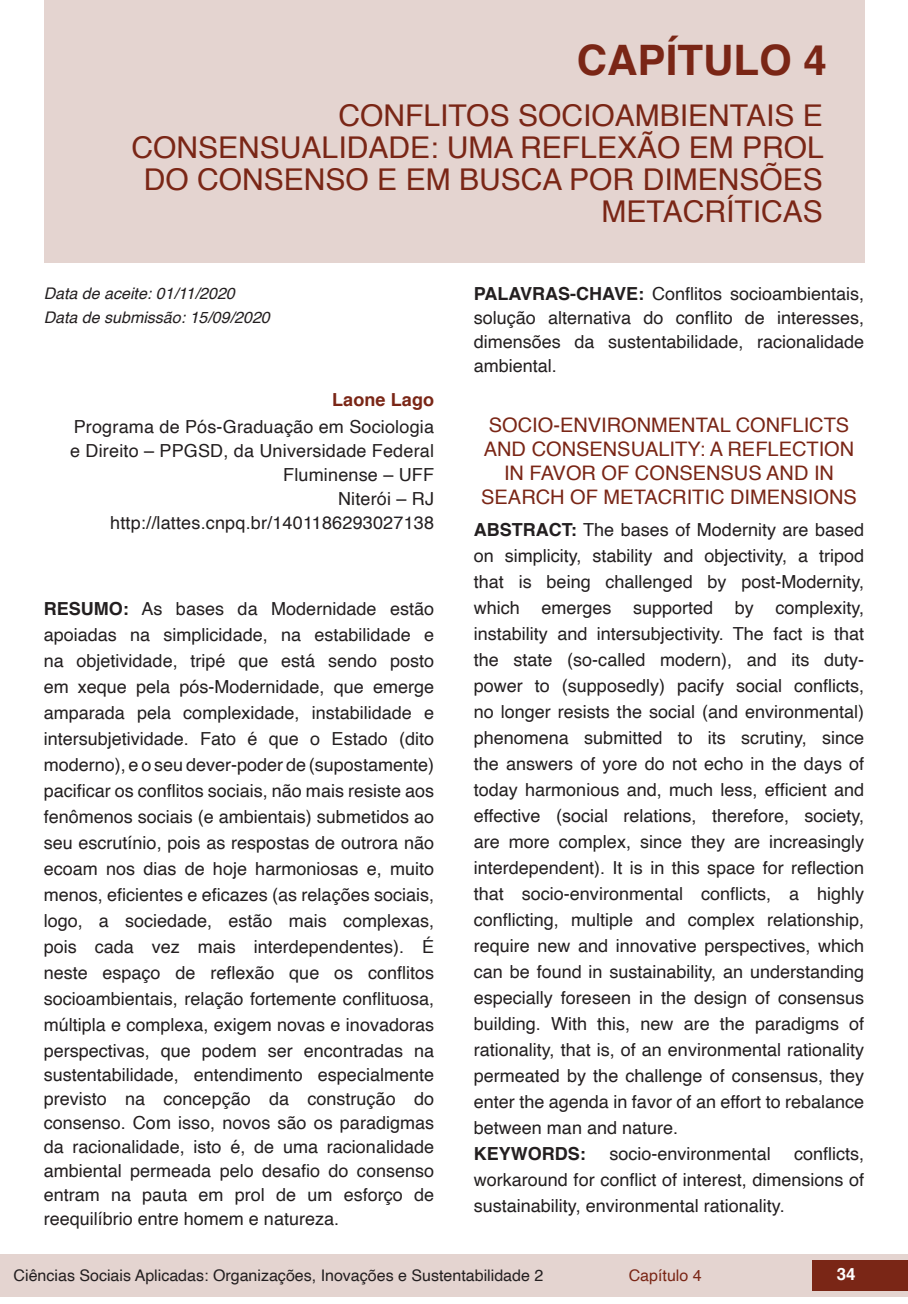
<style>
.page{position:relative;width:908px;height:1304px;background:#fff}
.page>*{position:absolute;margin:0;border:0;box-sizing:border-box;transform-origin:0 0}
.capítulos{font:700 42px "Helvetica";color:#7a2616}
.nome_artigos{font:30px/32px "Helvetica";color:#7a2616;text-align:right}
.título_Inglês{font:20px/24px "Helvetica";color:#7a2616;text-align:center}
.Resumos_e_PC_TXT{font:18px/26px "Helvetica";color:#231f20;text-align:justify}
.info_autores{font:18px/24px "Helvetica";letter-spacing:.01em;color:#231f20;text-align:right}
.nome_autores{font:700 18px "Helvetica";letter-spacing:.005em;color:#7a2616}
.Resumos_e_PC_TXT-2{font:700 18px "Helvetica";color:#231f20}
.t1{font:700 16.8px "Helvetica";color:#fff}
.t2{font:16px "Helvetica";color:#231f20}
.data{font:italic 16px "Helvetica";color:#231f20}
.t3{font:16px "Helvetica";color:#7a2616}
.s1{font-weight:700}
</style>
<div class="page">
<div style="left:0;top:1254px;width:906px;height:43px;background:#e4d4d0"></div>
<div style="left:812px;top:1261px;width:95px;height:30px;background:#7a2616"></div>
<div style="left:44px;top:0;width:819px;height:263px;background:#e4d4d0"></div>
<p class="capítulos" style="left:576px;top:26px;width:251px">CAPÍTULO 4</p>
<p class="nome_artigos" style="left:131px;top:101px;width:693px">CONFLITOS SOCIOAMBIENTAIS E<br>CONSENSUALIDADE: UMA REFLEXÃO EM PROL<br>DO CONSENSO E EM BUSCA POR DIMENSÕES<br>METACRÍTICAS</p>
<p class="data" style="left:44px;top:280px;width:192px">Data de aceite: 01/11/2020</p>
<p class="data" style="left:44px;top:304px;width:227px">Data de submissão: 15/09/2020</p>
<p class="nome_autores" style="left:332px;top:385px;width:103px">Laone Lago</p>
<p class="info_autores" style="left:70px;top:415px;width:365px">Programa de Pós-Graduação em Sociologia e Direito – PPGSD, da Universidade Federal<br>Fluminense – UFF</p>
<p class="info_autores" style="left:338px;top:487px;width:97px">Niterói – RJ</p>
<p class="info_autores" style="left:110px;top:511px;width:325px">http://lattes.cnpq.br/1401186293027138</p>
<p class="Resumos_e_PC_TXT" style="left:44px;top:596px;width:392px"><span class="s1">RESUMO:</span> As bases da Modernidade estão apoiadas na simplicidade, na estabilidade e na objetividade, tripé que está sendo posto em xeque pela pós-Modernidade, que emerge amparada pela complexidade, instabilidade e intersubjetividade. Fato é que o Estado (dito moderno), e o seu dever-poder de (supostamente) pacificar os conflitos sociais, não mais resiste aos fenômenos sociais (e ambientais) submetidos ao seu escrutínio, pois as respostas de outrora não ecoam nos dias de hoje harmoniosas e, muito menos, eficientes e eficazes (as relações sociais, logo, a sociedade, estão mais complexas, pois cada vez mais interdependentes). É neste espaço de reflexão que os conflitos socioambientais, relação fortemente conflituosa, múltipla e complexa, exigem novas e inovadoras perspectivas, que podem ser encontradas na</p>
<p class="Resumos_e_PC_TXT" style="left:44px;top:1063px;width:392px;line-height:24px">sustentabilidade, entendimento especialmente previsto na concepção da construção do consenso. Com isso, novos são os paradigmas da racionalidade, isto é, de uma racionalidade ambiental permeada pelo desafio do consenso entram na pauta em prol de um esforço de reequilíbrio entre homem e natureza.</p>
<p class="Resumos_e_PC_TXT" style="left:473px;top:282px;width:392px;line-height:24px"><span class="s1">PALAVRAS-CHAVE:</span> Conflitos socioambientais, solução alternativa do conflito de interesses, dimensões da sustentabilidade, racionalidade ambiental.</p>
<p class="título_Inglês" style="left:481px;top:414px;width:377px">SOCIO-ENVIRONMENTAL CONFLICTS<br>AND CONSENSUALITY: A REFLECTION<br>IN FAVOR OF CONSENSUS AND IN<br>SEARCH OF METACRITIC DIMENSIONS</p>
<p class="Resumos_e_PC_TXT" style="left:473px;top:517px;width:392px"><span class="s1">ABSTRACT:</span> The bases of Modernity are based on simplicity, stability and objectivity, a tripod that is being challenged by post-Modernity, which emerges supported by complexity, instability and intersubjectivity. The fact is that the state (so-called modern), and its duty&shy;power to (supposedly) pacify social conflicts, no longer resists the social (and environmental) phenomena submitted to its scrutiny, since the answers of yore do not echo in the days of today harmonious and, much less, efficient and effective (social relations, therefore, society, are more complex, since they are increasingly interdependent). It is in this space for reflection that socio-environmental conflicts, a highly conflicting, multiple and complex relationship, require new and innovative perspectives, which can be found in sustainability, an understanding especially foreseen in the design of consensus building. With this, new are the paradigms of rationality, that is, of an environmental rationality permeated by the challenge of consensus, they enter the agenda in favor of an effort to rebalance between man and nature.</p>
<p class="Resumos_e_PC_TXT-2" style="left:473px;top:1139px;width:113px">KEYWORDS:</p>
<p class="Resumos_e_PC_TXT" style="left:609px;top:1141px;width:163px">socio-environmental</p>
<p class="Resumos_e_PC_TXT" style="left:473px;top:1141px;width:392px;text-indent:320px">conflicts, workaround for conflict of interest, dimensions of sustainability, environmental rationality.</p>
<p class="t2" style="left:14px;top:1263px;width:531px">Ciências Sociais Aplicadas: Organizações, Inovações e Sustentabilidade 2</p>
<p class="t3" style="left:628px;top:1263px;width:74px">Capítulo 4</p>
<p class="t1" style="left:836px;top:1261px;width:20px">34</p>
</div>
